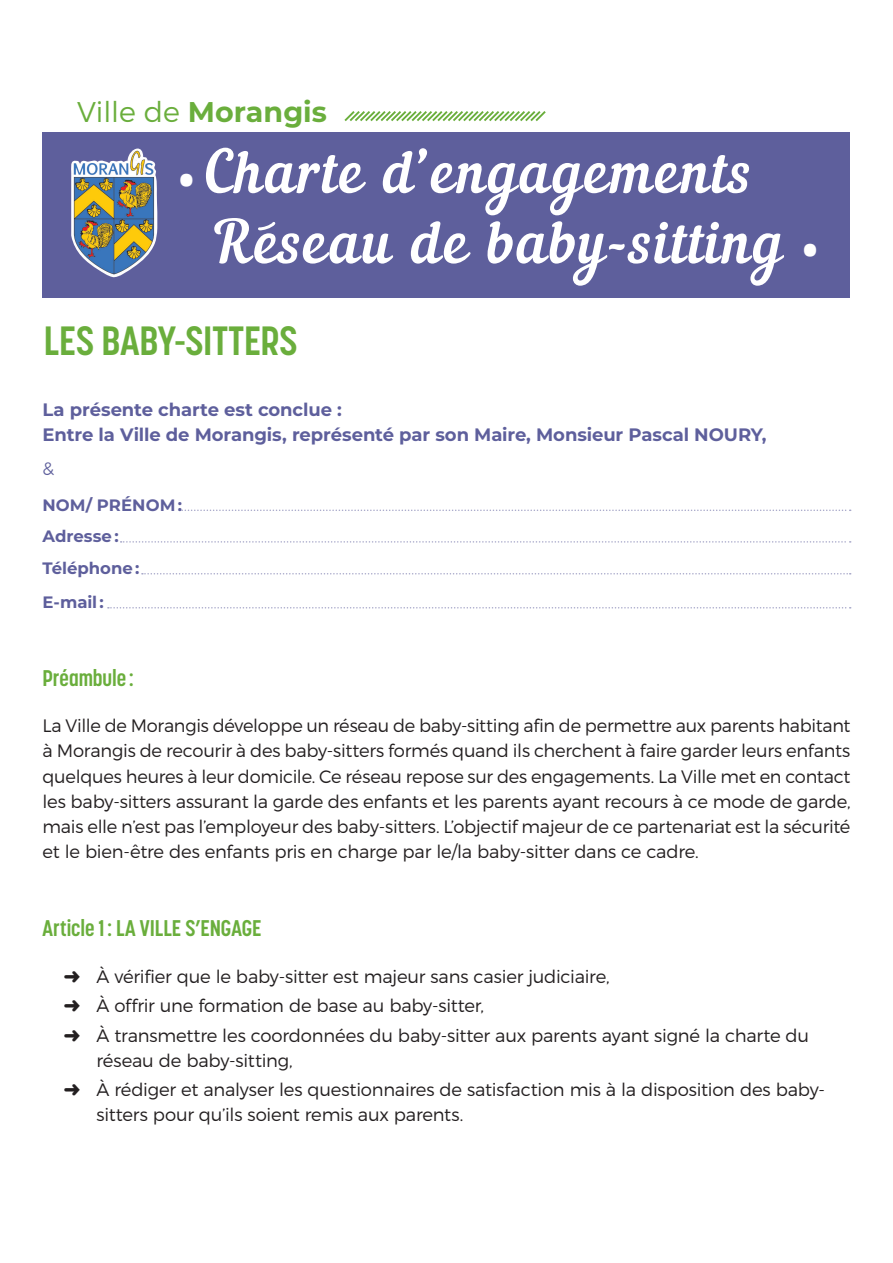
<style>
.page{position:relative;width:893px;height:1263px;background:#fff}
.page>*{position:absolute;margin:0;border:0;box-sizing:border-box;transform-origin:0 0}
.t1{font:58.65px "Nautilus Pompilius";letter-spacing:.04em;color:#fff}
.t2{font:700 40.5px "Korolev Condensed";color:#6aae3c}
.t3{font:700 28.5px "Montserrat";color:#6aae3c}
.t4{font:700 22.5px "Korolev Condensed";color:#6aae3c}
.t5{font:300 18px/25.2px "Montserrat";letter-spacing:-.01em;color:#231f20}
.t6{font:700 18px "Montserrat";letter-spacing:-.005em;color:#5e5f9c}
.t7{font:300 18px "Montserrat";color:#5e5f9c}
.t8{font:700 16.5px "Montserrat";color:#5e5f9c}
.s1{font-weight:300}
.s2{font-family:"Korolev Condensed";font-weight:300;font-size:39.3px}
</style>
<div class="page">
<svg style="left:344px;top:111px;width:202px;height:11px"></svg>
<div style="left:43px;top:132px;width:807px;height:166px;background:#5e5f9c"></div>
<img style="left:71px;top:149px;width:86px;height:129px">
<svg style="left:179px;top:509px;width:672px;height:2px"></svg>
<svg style="left:121px;top:541px;width:730px;height:2px"></svg>
<svg style="left:142px;top:573px;width:709px;height:1px"></svg>
<svg style="left:108px;top:607px;width:743px;height:1px"></svg>
<svg style="left:258px;top:222px;width:18px;height:9px"></svg>
<p class="t3" style="left:77px;top:92px;width:252px"><span class="s1">Ville de</span> Morangis</p>
<p class="t1" style="left:178px;top:137px;width:575px"><span class="s2">•</span> Charte d’engagements</p>
<p class="t1" style="left:212px;top:207px;width:607px">Reseau de baby-sitting <span class="s2">•</span></p>
<p class="t2" style="left:44px;top:317px;width:255px">LES BABY-SITTERS</p>
<p class="t6" style="left:43px;top:397px;width:301px">La présente charte est conclue :</p>
<p class="t6" style="left:43px;top:422px;width:726px">Entre la Ville de Morangis, représenté par son Maire, Monsieur Pascal NOURY,</p>
<p class="t7" style="left:43px;top:458px;width:13px">&amp;</p>
<p class="t8" style="left:43px;top:493px;width:141px">NOM/ PRÉNOM :</p>
<p class="t8" style="left:43px;top:525px;width:78px">Adresse :</p>
<p class="t8" style="left:43px;top:556px;width:98px">Téléphone :</p>
<p class="t8" style="left:43px;top:590px;width:63px">E-mail :</p>
<p class="t4" style="left:43px;top:665px;width:93px">Préambule :</p>
<p class="t5" style="left:43px;top:713px;width:809px;text-align:justify">La Ville de Morangis développe un réseau de baby-sitting afin de permettre aux parents habitant à Morangis de recourir à des baby-sitters formés quand ils cherchent à faire garder leurs enfants quelques heures à leur domicile. Ce réseau repose sur des engagements. La Ville met en contact les baby-sitters assurant la garde des enfants et les parents ayant recours à ce mode de garde, mais elle n’est pas l’employeur des baby-sitters. L’objectif majeur de ce partenariat est la sécurité et le bien-être des enfants pris en charge par le/la baby-sitter dans ce cadre.</p>
<p class="t4" style="left:43px;top:915px;width:220px">Article 1: LA VILLE S’ENGAGE</p>
<p class="t5" style="left:64px;top:963px;width:547px">➜ À vérifier que le baby-sitter est majeur sans casier judiciaire,</p>
<p class="t5" style="left:64px;top:993px;width:422px">➜ À offrir une formation de base au baby-sitter,</p>
<p class="t5" style="left:97px;top:1022px;width:714px;text-indent:-33px">➜ À transmettre les coordonnées du baby-sitter aux parents ayant signé la charte du réseau de baby-sitting,</p>
<p class="t5" style="left:97px;top:1077px;width:730px;text-indent:-33px">➜ À rédiger et analyser les questionnaires de satisfaction mis à la disposition des baby&shy;sitters pour qu’ils soient remis aux parents.</p>
</div>
